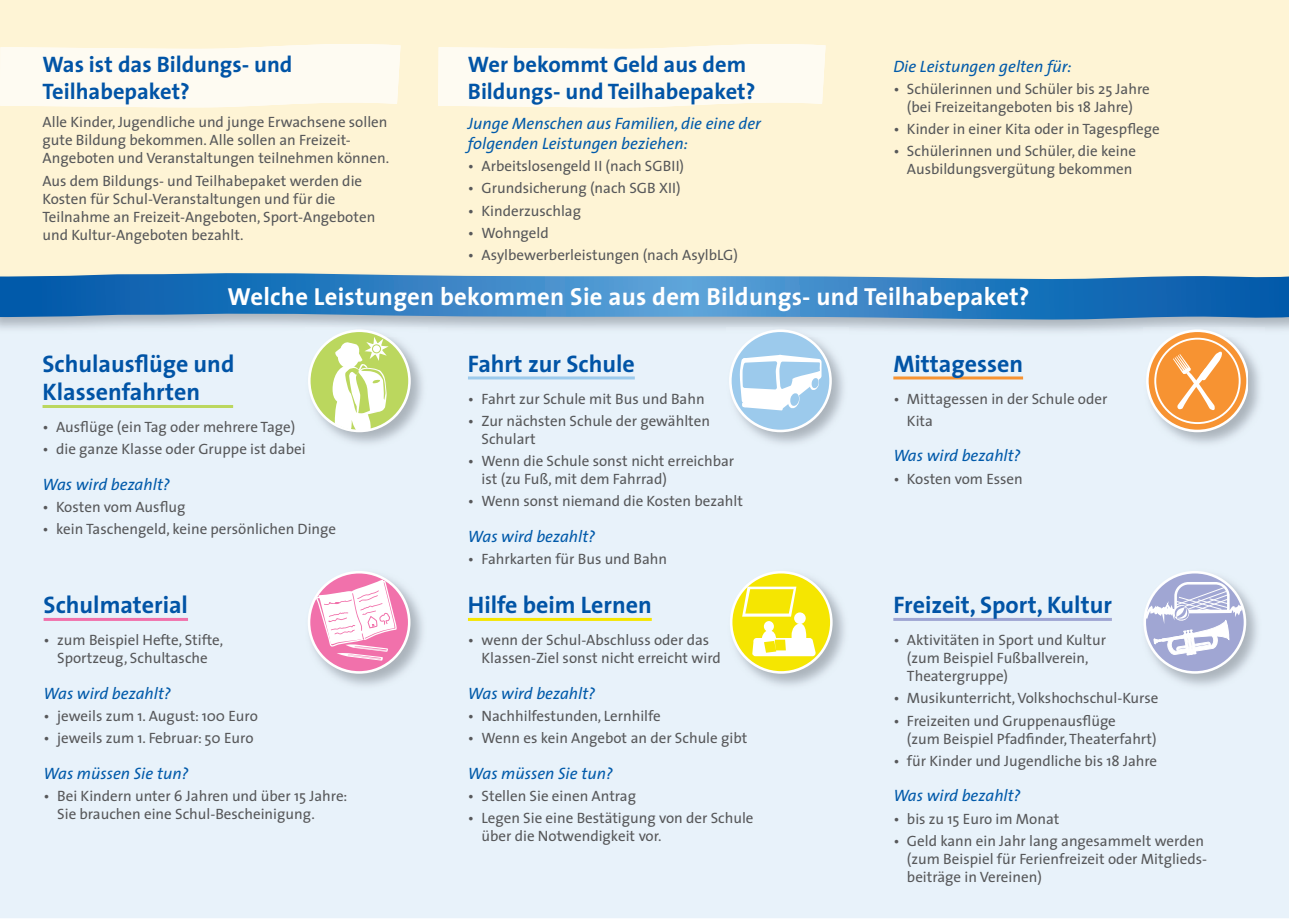
<style>
.page{position:relative;width:1289px;height:919px;background:#fff}
.page>*{position:absolute;margin:0;border:0;box-sizing:border-box;transform-origin:0 0}
.t1{font:700 24.75px "The Sans";letter-spacing:.01em;color:#fff}
.t2{font:700 24px/28.5px "The Sans";color:#0154a6}
.t3{font:700 22.5px/27px "The Sans";color:#0154a6}
.t4{font:italic 16.5px/19.8px "The Sans";color:#015aaa}
.t5{font:15px/18px "The Sans";color:#57585a}
</style>
<div class="page">
<div style="left:0;top:340px;width:1288px;height:578px;background:#e8f2fa"></div>
<div style="left:0;top:0;width:1288px;height:253px;background:#fef4d5"></div>
<hr style="left:43px;top:405px;width:190px;height:3px;background:#bbd75e">
<hr style="left:468px;top:618px;width:183px;height:3px;background:#f5e601">
<hr style="left:44px;top:618px;width:144px;height:3px;background:#f171ab">
<hr style="left:893px;top:376px;width:130px;height:3px;background:#f79332">
<hr style="left:893px;top:618px;width:218px;height:3px;background:#a0a6d3">
<hr style="left:468px;top:376px;width:167px;height:3px;background:#9ccaec">
<svg style="left:0;top:253px;width:1288px;height:87px;background:#8bb2cd"></svg>
<div style="left:0;top:44px;width:400px;height:63px;background:#fefbf2"></div>
<div style="left:438px;top:44px;width:387px;height:63px;background:#fefbf2"></div>
<img style="left:305px;top:327px;width:122px;height:121px">
<div style="left:309px;top:331px;width:100px;height:100px;background:#bbd75e;border-radius:50%"></div>
<div style="left:308px;top:329px;width:103px;height:103px;border:3px solid #fff;border-radius:50%"></div>
<svg style="left:332px;top:337px;width:56px;height:93px"></svg>
<img style="left:726px;top:327px;width:122px;height:121px">
<div style="left:730px;top:331px;width:100px;height:100px;background:#9ccaec;border-radius:50%"></div>
<div style="left:729px;top:329px;width:102px;height:103px;border:3px solid #fff;border-radius:50%"></div>
<svg style="left:739px;top:354px;width:82px;height:56px"></svg>
<img style="left:1143px;top:327px;width:120px;height:121px">
<svg style="left:1146px;top:329px;width:101px;height:103px;background:#f1b67c"></svg>
<div style="left:1154px;top:338px;width:86px;height:86px;border:2px solid #fff;border-radius:50%"></div>
<img style="left:305px;top:568px;width:121px;height:122px">
<div style="left:309px;top:572px;width:100px;height:100px;background:#f171ab;border-radius:50%"></div>
<div style="left:308px;top:571px;width:102px;height:102px;border:3px solid #fff;border-radius:50%"></div>
<svg style="left:315px;top:579px;width:82px;height:81px"></svg>
<img style="left:727px;top:568px;width:121px;height:122px">
<div style="left:731px;top:572px;width:100px;height:100px;background:#f5e601;border-radius:50%"></div>
<div style="left:730px;top:571px;width:102px;height:102px;border:3px solid #fff;border-radius:50%"></div>
<svg style="left:764px;top:621px;width:10px;height:10px"></svg>
<div style="left:794px;top:612px;width:12px;height:12px;background:#fff;border-radius:50%"></div>
<svg style="left:742px;top:586px;width:54px;height:30px"></svg>
<svg style="left:752px;top:623px;width:64px;height:33px"></svg>
<img style="left:1141px;top:568px;width:121px;height:122px">
<div style="left:1144px;top:572px;width:100px;height:100px;background:#a0a6d3;border-radius:50%"></div>
<div style="left:1143px;top:571px;width:103px;height:102px;border:3px solid #fff;border-radius:50%"></div>
<svg style="left:1143px;top:576px;width:99px;height:79px"></svg>
<h3 class="t3" style="left:43px;top:50px;width:251px">Was ist das Bildungs- und<br>Teilhabepaket?</h3>
<p class="t5" style="left:43px;top:113px;width:348px">Alle Kinder, Jugendliche und junge Erwachsene sollen gute Bildung bekommen. Alle sollen an Freizeit-<br>Angeboten und Veranstaltungen teilnehmen können.</p>
<p class="t5" style="left:43px;top:171px;width:334px">Aus dem Bildungs- und Teilhabepaket werden die Kosten für Schul-Veranstaltungen und für die Teilnahme an Freizeit-Angeboten, Sport-Angeboten und Kultur-Angeboten bezahlt.</p>
<h3 class="t3" style="left:468px;top:50px;width:289px">Wer bekommt Geld aus dem<br>Bildungs- und Teilhabepaket?</h3>
<p class="t4" style="left:468px;top:113px;width:294px">Junge Menschen aus Familien, die eine der folgenden Leistungen beziehen:</p>
<p class="t5" style="left:468px;top:157px;width:218px">• Arbeitslosengeld II (nach SGBII)</p>
<p class="t5" style="left:468px;top:179px;width:214px">• Grundsicherung (nach SGB XII)</p>
<p class="t5" style="left:468px;top:201px;width:115px">• Kinderzuschlag</p>
<p class="t5" style="left:468px;top:223px;width:82px">• Wohngeld</p>
<p class="t5" style="left:468px;top:246px;width:271px">• Asylbewerberleistungen (nach AsylbLG)</p>
<h1 class="t1" style="left:227px;top:276px;width:803px">Welche Leistungen bekommen Sie aus dem Bildungs- und Teilhabepaket?</h1>
<p class="t4" style="left:893px;top:56px;width:180px">Die Leistungen gelten für:</p>
<p class="t5" style="left:893px;top:79px;width:258px;text-align:center">• Schülerinnen und Schüler bis 25 Jahre (bei Freizeitangeboten bis 18 Jahre)</p>
<p class="t5" style="left:893px;top:120px;width:268px">• Kinder in einer Kita oder in Tagespflege</p>
<p class="t5" style="left:893px;top:142px;width:244px;text-align:right">• Schülerinnen und Schüler, die keine<br>Ausbildungsvergütung bekommen</p>
<h2 class="t2" style="left:43px;top:349px;width:193px">Schulausflüge und<br>Klassenfahrten</h2>
<p class="t5" style="left:43px;top:417px;width:254px">• Ausflüge (ein Tag oder mehrere Tage)</p>
<p class="t5" style="left:43px;top:440px;width:265px">• die ganze Klasse oder Gruppe ist dabei</p>
<p class="t4" style="left:43px;top:474px;width:129px">Was wird bezahlt?</p>
<p class="t5" style="left:43px;top:497px;width:144px">• Kosten vom Ausflug</p>
<p class="t5" style="left:43px;top:520px;width:295px">• kein Taschengeld, keine persönlichen Dinge</p>
<h2 class="t2" style="left:44px;top:590px;width:146px">Schulmaterial</h2>
<p class="t5" style="left:44px;top:630px;width:181px;text-align:center">• zum Beispiel Hefte, Stifte,<br>Sportzeug, Schultasche</p>
<p class="t4" style="left:44px;top:682px;width:129px">Was wird bezahlt?</p>
<p class="t5" style="left:44px;top:706px;width:216px">• jeweils zum 1. August: 100 Euro</p>
<p class="t5" style="left:44px;top:728px;width:211px">• jeweils zum 1. Februar: 50 Euro</p>
<p class="t4" style="left:44px;top:762px;width:146px">Was müssen Sie tun?</p>
<p class="t5" style="left:57px;top:786px;width:292px;text-indent:-14px">• Bei Kindern unter 6 Jahren und über 15 Jahre:<br>Sie brauchen eine Schul-Bescheinigung.</p>
<h2 class="t2" style="left:468px;top:349px;width:168px">Fahrt zur Schule</h2>
<p class="t5" style="left:468px;top:389px;width:238px">• Fahrt zur Schule mit Bus und Bahn</p>
<p class="t5" style="left:481px;top:411px;width:230px;text-indent:-14px">• Zur nächsten Schule der gewählten<br>Schulart</p>
<p class="t5" style="left:481px;top:451px;width:254px;text-indent:-14px">• Wenn die Schule sonst nicht erreichbar ist (zu Fuß, mit dem Fahrrad)</p>
<p class="t5" style="left:468px;top:492px;width:276px">• Wenn sonst niemand die Kosten bezahlt</p>
<p class="t4" style="left:468px;top:526px;width:129px">Was wird bezahlt?</p>
<p class="t5" style="left:468px;top:549px;width:201px">• Fahrkarten für Bus und Bahn</p>
<h2 class="t2" style="left:468px;top:590px;width:185px">Hilfe beim Lernen</h2>
<p class="t5" style="left:481px;top:630px;width:241px;text-indent:-14px">• wenn der Schul-Abschluss oder das<br>Klassen-Ziel sonst nicht erreicht wird</p>
<p class="t4" style="left:468px;top:682px;width:129px">Was wird bezahlt?</p>
<p class="t5" style="left:468px;top:706px;width:194px">• Nachhilfestunden, Lernhilfe</p>
<p class="t5" style="left:468px;top:728px;width:281px">• Wenn es kein Angebot an der Schule gibt</p>
<p class="t4" style="left:468px;top:762px;width:146px">Was müssen Sie tun?</p>
<p class="t5" style="left:468px;top:786px;width:170px">• Stellen Sie einen Antrag</p>
<p class="t5" style="left:481px;top:808px;width:273px;text-indent:-14px">• Legen Sie eine Bestätigung von der Schule über die Notwendigkeit vor.</p>
<h2 class="t2" style="left:893px;top:349px;width:131px">Mittagessen</h2>
<p class="t5" style="left:907px;top:387px;width:202px;line-height:22.2px;text-indent:-14px">• Mittagessen in der Schule oder<br>Kita</p>
<p class="t4" style="left:893px;top:445px;width:129px">Was wird bezahlt?</p>
<p class="t5" style="left:893px;top:469px;width:131px">• Kosten vom Essen</p>
<h2 class="t2" style="left:893px;top:590px;width:220px">Freizeit, Sport, Kultur</h2>
<p class="t5" style="left:907px;top:630px;width:201px;text-indent:-14px">• Aktivitäten in Sport und Kultur (zum Beispiel Fußballverein,<br>Theatergruppe)</p>
<p class="t5" style="left:893px;top:688px;width:266px">• Musikunterricht, Volkshochschul-Kurse</p>
<p class="t5" style="left:907px;top:711px;width:251px;text-indent:-14px">• Freizeiten und Gruppenausflüge<br>(zum Beispiel Pfadfinder, Theaterfahrt)</p>
<p class="t5" style="left:893px;top:751px;width:265px">• für Kinder und Jugendliche bis 18 Jahre</p>
<p class="t4" style="left:893px;top:785px;width:129px">Was wird bezahlt?</p>
<p class="t5" style="left:893px;top:809px;width:167px">• bis zu 15 Euro im Monat</p>
<p class="t5" style="left:907px;top:831px;width:302px;text-indent:-14px">• Geld kann ein Jahr lang angesammelt werden (zum Beispiel für Ferienfreizeit oder Mitglieds&shy;beiträge in Vereinen)</p>
</div>
